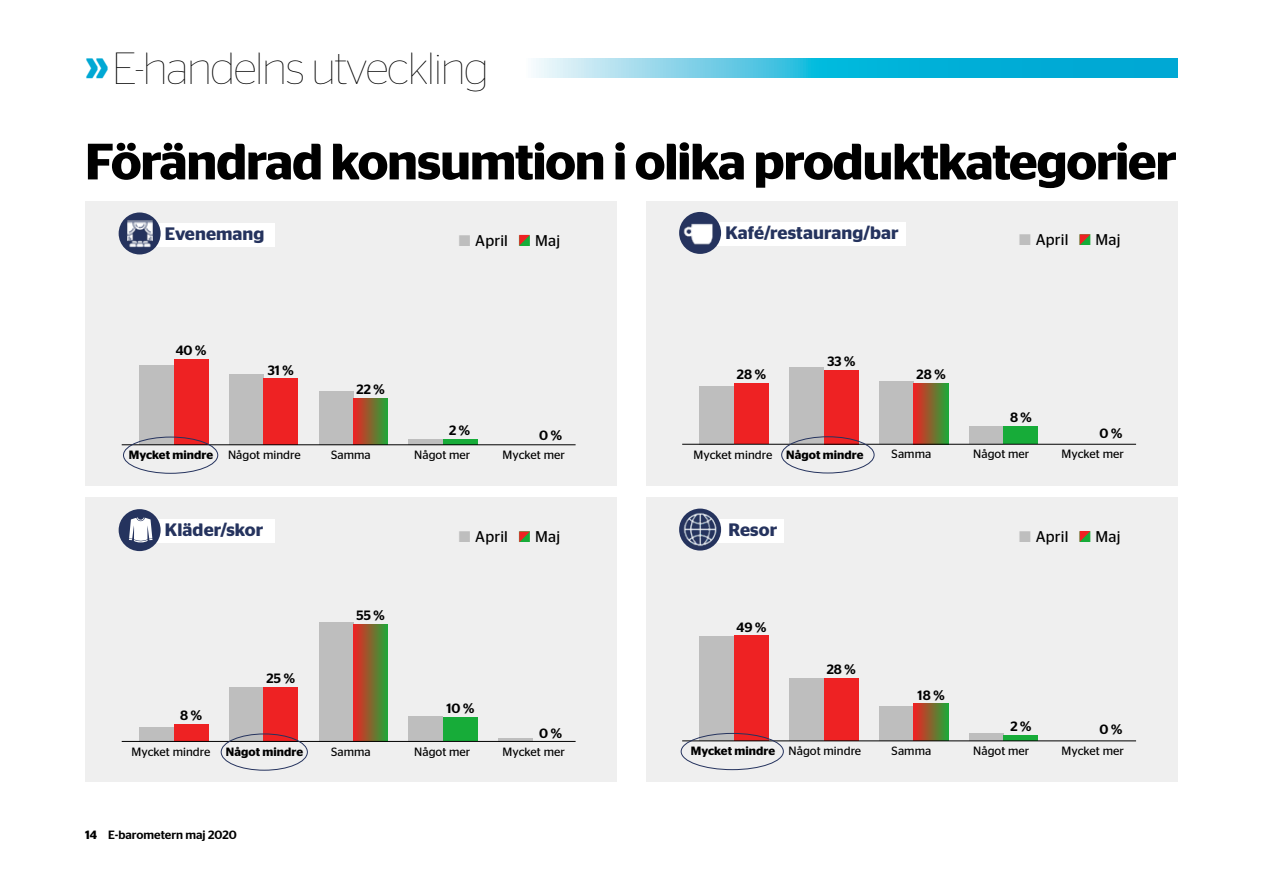
<style>
.page{position:relative;width:1263px;height:893px;background:#fff}
.page>*{position:absolute;margin:0;border:0;box-sizing:border-box;transform-origin:0 0}
.t1{font:600 51px "Stag Sans";letter-spacing:-.025em;color:#000}
.t2{font:100 45px "Stag Sans";letter-spacing:-.03em;color:#000}
.t3{font:600 18px "Stag Sans";letter-spacing:.005em;color:#25335e}
.t4{font:15.6px "Stag Sans";letter-spacing:.01em;color:#000}
.t5{font:500 13.5px "Stag Sans";color:#000}
.t6{font:12px "Stag Sans";letter-spacing:.005em;color:#000}
.t7{font:600 12px "Stag Sans";letter-spacing:.005em;color:#000}
.t8{font:500 12px "Stag Sans";color:#000}
.s1{font-weight:600;color:#00a8d4}
.s2{color:#bebebe}
.s3{color:#17ac39}
.s4{font-weight:600}
</style>
<div class="page">
<svg style="left:533px;top:58px;width:645px;height:19px"></svg>
<div style="left:85px;top:497px;width:532px;height:285px;background:#efefef"></div>
<div style="left:85px;top:201px;width:532px;height:285px;background:#efefef"></div>
<div style="left:646px;top:497px;width:531px;height:285px;background:#efefef"></div>
<div style="left:646px;top:201px;width:531px;height:285px;background:#efefef"></div>
<div style="left:700px;top:636px;width:34px;height:105px;background:#bebebe"></div>
<div style="left:700px;top:386px;width:34px;height:58px;background:#bebebe"></div>
<div style="left:229px;top:687px;width:34px;height:54px;background:#bebebe"></div>
<div style="left:229px;top:374px;width:34px;height:71px;background:#bebebe"></div>
<div style="left:789px;top:678px;width:35px;height:63px;background:#bebebe"></div>
<div style="left:789px;top:367px;width:35px;height:77px;background:#bebebe"></div>
<div style="left:319px;top:622px;width:34px;height:120px;background:#bebebe"></div>
<div style="left:319px;top:391px;width:34px;height:54px;background:#bebebe"></div>
<div style="left:879px;top:706px;width:35px;height:35px;background:#bebebe"></div>
<div style="left:879px;top:381px;width:35px;height:63px;background:#bebebe"></div>
<div style="left:409px;top:716px;width:34px;height:25px;background:#bebebe"></div>
<div style="left:408px;top:439px;width:35px;height:6px;background:#bebebe"></div>
<div style="left:969px;top:733px;width:35px;height:8px;background:#bebebe"></div>
<div style="left:969px;top:427px;width:35px;height:17px;background:#bebebe"></div>
<hr style="left:499px;top:738px;width:34px;height:3px;background:#bebebe">
<div style="left:443px;top:718px;width:35px;height:23px;background:#17ac39"></div>
<div style="left:443px;top:439px;width:35px;height:6px;background:#17ac39"></div>
<div style="left:1004px;top:735px;width:34px;height:6px;background:#17ac39"></div>
<div style="left:1004px;top:427px;width:34px;height:17px;background:#17ac39"></div>
<div style="left:263px;top:687px;width:35px;height:54px;background:#ee2223"></div>
<div style="left:263px;top:378px;width:35px;height:67px;background:#ee2223"></div>
<div style="left:824px;top:678px;width:34px;height:63px;background:#ee2223"></div>
<div style="left:824px;top:370px;width:34px;height:74px;background:#ee2223"></div>
<div style="left:174px;top:724px;width:34px;height:17px;background:#ee2223"></div>
<div style="left:174px;top:359px;width:34px;height:86px;background:#ee2223"></div>
<div style="left:139px;top:727px;width:35px;height:14px;background:#bebebe"></div>
<div style="left:139px;top:365px;width:35px;height:80px;background:#bebebe"></div>
<div style="left:734px;top:636px;width:35px;height:105px;background:#ee2223"></div>
<div style="left:734px;top:384px;width:35px;height:60px;background:#ee2223"></div>
<svg style="left:353px;top:624px;width:35px;height:117px"></svg>
<svg style="left:353px;top:398px;width:35px;height:46px"></svg>
<div style="left:914px;top:704px;width:34px;height:37px;background:linear-gradient(to right,#ee2223,#27a237)"></div>
<div style="left:914px;top:384px;width:34px;height:60px;background:linear-gradient(to right,#ee2223,#27a237)"></div>
<hr style="left:122px;top:741px;width:454px;height:1px;background:#000">
<hr style="left:122px;top:444px;width:454px;height:1px;background:#000">
<hr style="left:682px;top:741px;width:454px;height:1px;background:#000">
<hr style="left:682px;top:444px;width:454px;height:1px;background:#000">
<div style="left:156px;top:520px;width:118px;height:23px;background:#fff"></div>
<div style="left:156px;top:223px;width:118px;height:23px;background:#fff"></div>
<div style="left:716px;top:519px;width:68px;height:24px;background:#fff"></div>
<div style="left:716px;top:223px;width:190px;height:23px;background:#fff"></div>
<div style="left:119px;top:509px;width:42px;height:42px;background:#25335e;border-radius:50%"></div>
<img style="left:116px;top:210px;width:48px;height:47px;border-radius:24px">
<svg style="left:679px;top:509px;width:42px;height:42px"></svg>
<div style="left:679px;top:212px;width:42px;height:42px;background:#25335e;border-radius:50%"></div>
<div style="left:221px;top:734px;width:87px;height:36px;border:1px solid #25335e;border-radius:50%"></div>
<div style="left:123px;top:437px;width:95px;height:37px;border:1px solid #25335e;border-radius:50%"></div>
<div style="left:681px;top:733px;width:103px;height:37px;border:1px solid #25335e;border-radius:50%"></div>
<div style="left:781px;top:436px;width:93px;height:37px;border:1px solid #25335e;border-radius:50%"></div>
<svg style="left:519px;top:531px;width:11px;height:11px"></svg>
<svg style="left:519px;top:235px;width:11px;height:11px"></svg>
<svg style="left:1080px;top:531px;width:10px;height:11px"></svg>
<svg style="left:1080px;top:234px;width:10px;height:11px"></svg>
<svg style="left:129px;top:517px;width:23px;height:26px"></svg>
<img style="left:681px;top:212px;width:39px;height:36px">
<img style="left:681px;top:508px;width:41px;height:42px">
<h2 class="t2" style="left:85px;top:44px;width:405px"><span class="s1">»</span>E-handelns utveckling</h2>
<h1 class="t1" style="left:85px;top:132px;width:1093px">Förändrad konsumtion i olika produktkategorier</h1>
<h3 class="t3" style="left:165px;top:223px;width:101px">Evenemang</h3>
<h3 class="t4" style="left:459px;top:231px;width:103px"><span class="s2">■</span> April <span class="s3">■</span> Maj</h3>
<p class="t5" style="left:176px;top:342px;width:32px">40 %</p>
<p class="t5" style="left:268px;top:362px;width:27px">31 %</p>
<p class="t7" style="left:129px;top:448px;width:86px">Mycket mindre</p>
<p class="t6" style="left:228px;top:448px;width:74px">Något mindre</p>
<h3 class="t3" style="left:165px;top:520px;width:100px">Kläder/skor</h3>
<p class="t5" style="left:356px;top:382px;width:30px">22 %</p>
<p class="t6" style="left:331px;top:448px;width:41px">Samma</p>
<p class="t5" style="left:180px;top:708px;width:23px">8 %</p>
<p class="t6" style="left:132px;top:745px;width:80px">Mycket mindre</p>
<p class="t5" style="left:267px;top:671px;width:30px">25 %</p>
<p class="t7" style="left:226px;top:745px;width:79px">Något mindre</p>
<p class="t5" style="left:356px;top:607px;width:30px">55 %</p>
<p class="t6" style="left:331px;top:745px;width:41px">Samma</p>
<p class="t8" style="left:85px;top:828px;width:153px"><span class="s4">14</span> E-barometern maj 2020</p>
<p class="t5" style="left:449px;top:423px;width:22px">2 %</p>
<p class="t6" style="left:414px;top:448px;width:58px">Något mer</p>
<p class="t5" style="left:539px;top:427px;width:24px">0 %</p>
<p class="t6" style="left:503px;top:448px;width:64px">Mycket mer</p>
<h3 class="t4" style="left:459px;top:528px;width:103px"><span class="s2">■</span> April <span class="s3">■</span> Maj</h3>
<p class="t5" style="left:446px;top:701px;width:29px">10 %</p>
<p class="t6" style="left:414px;top:745px;width:58px">Något mer</p>
<p class="t5" style="left:539px;top:725px;width:24px">0 %</p>
<p class="t6" style="left:503px;top:745px;width:64px">Mycket mer</p>
<h3 class="t3" style="left:725px;top:222px;width:175px">Kafé/restaurang/bar</h3>
<h3 class="t4" style="left:1019px;top:231px;width:103px"><span class="s2">■</span> April <span class="s3">■</span> Maj</h3>
<p class="t5" style="left:737px;top:366px;width:31px">28 %</p>
<p class="t5" style="left:827px;top:354px;width:29px">33 %</p>
<p class="t6" style="left:693px;top:448px;width:80px">Mycket mindre</p>
<p class="t7" style="left:786px;top:447px;width:79px">Något mindre</p>
<h3 class="t3" style="left:728px;top:519px;width:50px">Resor</h3>
<p class="t5" style="left:916px;top:367px;width:31px">28 %</p>
<p class="t6" style="left:891px;top:447px;width:41px">Samma</p>
<p class="t5" style="left:1010px;top:410px;width:23px">8 %</p>
<p class="t6" style="left:973px;top:447px;width:58px">Något mer</p>
<p class="t5" style="left:1099px;top:425px;width:24px">0 %</p>
<p class="t6" style="left:1061px;top:447px;width:64px">Mycket mer</p>
<h3 class="t4" style="left:1019px;top:528px;width:103px"><span class="s2">■</span> April <span class="s3">■</span> Maj</h3>
<p class="t5" style="left:737px;top:620px;width:31px">49 %</p>
<p class="t5" style="left:827px;top:662px;width:31px">28 %</p>
<p class="t7" style="left:691px;top:744px;width:86px">Mycket mindre</p>
<p class="t6" style="left:788px;top:744px;width:74px">Något mindre</p>
<p class="t5" style="left:918px;top:687px;width:28px">18 %</p>
<p class="t6" style="left:891px;top:744px;width:41px">Samma</p>
<p class="t5" style="left:1010px;top:719px;width:22px">2 %</p>
<p class="t6" style="left:973px;top:744px;width:58px">Något mer</p>
<p class="t5" style="left:1099px;top:722px;width:24px">0 %</p>
<p class="t6" style="left:1061px;top:744px;width:64px">Mycket mer</p>
</div>
